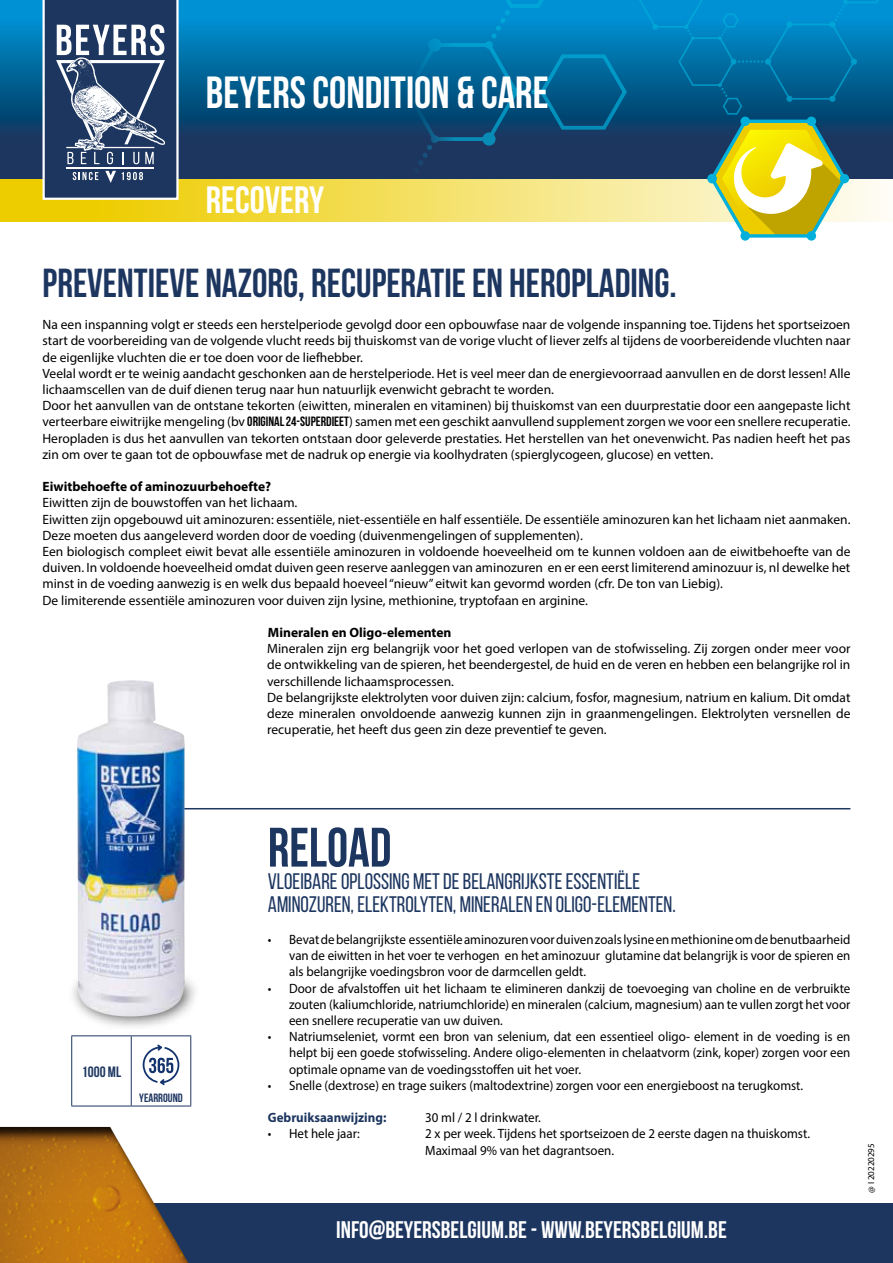
<style>
.page{position:relative;width:893px;height:1263px;background:#fff}
.page>*{position:absolute;margin:0;border:0;box-sizing:border-box;transform-origin:0 0}
.t1{font:700 55.5px "Bebas Neue";color:#1d3660;scale:.96 1}
.t2{font:700 45px "Bebas Neue";color:#fff;scale:.96 1}
.t3{font:700 40.5px "Bebas Neue";color:#1d3660;scale:.96 1}
.t4{font:700 37.95px "Bebas Neue";color:#fff}
.t5{font:700 24px "Bebas Neue";color:#fff}
.t6{font:22.5px/22.5px "Bebas Neue";color:#1d3660;scale:.96 1}
.t7{font:700 15px "Bebas Neue";color:#1d3660}
.t8{font:13.5px/16.2px "Myriad Pro";color:#000}
.t9{font:13.5px/16.2px "Myriad Pro";color:#000;text-align:justify;scale:.96 1}
.t10{font:700 13.5px "Myriad Pro";color:#000}
.t11{font:700 13.5px "Myriad Pro";color:#1d3660;scale:.96 1}
.t12{font:700 12.15px "Bebas Neue";color:#1d3660}
.t13{font:9px "Myriad Pro";color:#000}
.s1{font-family:"Bebas Neue";font-weight:700}
</style>
<div class="page">
<svg style="left:0;top:179px;width:638px;height:42px;background:#f2dc4f"></svg>
<svg style="left:0;top:0;width:638px;height:179px;background:#095b8e"></svg>
<svg style="left:403px;top:0;width:226px;height:173px;background:#076194"></svg>
<div style="left:0;top:1203px;width:893px;height:60px;background:#1d3660"></div>
<svg style="left:41px;top:0;width:139px;height:201px;background:#506483"></svg>
<div style="left:0;top:1125px;width:191px;height:138px;background:#000;opacity:.8"></div>
<svg style="left:638px;top:0;width:255px;height:239px;background:#539094"></svg>
<div style="left:740px;top:117px;width:10px;height:9px;background:#00b0db;border-radius:50%"></div>
<div style="left:807px;top:117px;width:9px;height:9px;background:#00b0db;border-radius:50%"></div>
<div style="left:740px;top:231px;width:10px;height:10px;background:#00b0db;border-radius:50%"></div>
<div style="left:707px;top:174px;width:10px;height:9px;background:#00b0db;border-radius:50%"></div>
<div style="left:840px;top:174px;width:9px;height:9px;background:#00b0db;border-radius:50%"></div>
<div style="left:807px;top:231px;width:9px;height:10px;background:#00b0db;border-radius:50%"></div>
<hr style="left:71px;top:1036px;width:1px;height:70px;background:#1d3660">
<hr style="left:71px;top:1035px;width:60px;height:1px;background:#1d3660">
<hr style="left:131px;top:1035px;width:60px;height:1px;background:#1d3660">
<hr style="left:131px;top:1036px;width:1px;height:70px;background:#1d3660">
<hr style="left:190px;top:1036px;width:1px;height:70px;background:#1d3660">
<hr style="left:71px;top:1106px;width:60px;height:1px;background:#1d3660">
<hr style="left:131px;top:1106px;width:60px;height:1px;background:#1d3660">
<svg style="left:143px;top:1045px;width:36px;height:40px"></svg>
<hr style="left:111px;top:808px;width:739px;height:1px;background:#1d3660">
<div style="left:68px;top:972px;width:132px;height:59px;background:#000;opacity:.75"></div>
<img style="left:77px;top:680px;width:108px;height:336px">
<h2 class="t2" style="left:206px;top:68px;width:358px">BEYERS CONDITION &amp; CARE</h2>
<h3 class="t4" style="left:206px;top:179px;width:120px">RECOVERY</h3>
<h3 class="t3" style="left:43px;top:261px;width:662px">PREVENTIEVE NAZORG, RECUPERATIE EN HEROPLADING.</h3>
<p class="t8" style="left:43px;top:316px;width:809px">Na een inspanning volgt er steeds een herstelperiode gevolgd door een opbouwfase naar de volgende inspanning toe. Tijdens het sportseizoen start de voorbereiding van de volgende vlucht reeds bij thuiskomst van de vorige vlucht of liever zelfs al tijdens de voorbereidende vluchten naar de eigenlijke vluchten die er toe doen voor de liefhebber.<br>Veelal wordt er te weinig aandacht geschonken aan de herstelperiode. Het is veel meer dan de energievoorraad aanvullen en de dorst lessen! Alle lichaamscellen van de duif dienen terug naar hun natuurlijk evenwicht gebracht te worden.<br>Door het aanvullen van de ontstane tekorten (eiwitten, mineralen en vitaminen) bij thuiskomst van een duurprestatie door een aangepaste licht verteerbare eiwitrijke mengeling (bv <span class="s1">ORIGINAL 24-SUPERDIEET</span>) samen met een geschikt aanvullend supplement zorgen we voor een snellere recuperatie.<br>Heropladen is dus het aanvullen van tekorten ontstaan door geleverde prestaties. Het herstellen van het onevenwicht. Pas nadien heeft het pas zin om over te gaan tot de opbouwfase met de nadruk op energie via koolhydraten (spierglycogeen, glucose) en vetten.</p>
<p class="t10" style="left:43px;top:478px;width:230px">Eiwitbehoefte of aminozuurbehoefte?</p>
<p class="t8" style="left:43px;top:495px;width:809px">Eiwitten zijn de bouwstoffen van het lichaam.<br>Eiwitten zijn opgebouwd uit aminozuren: essentiële, niet-essentiële en half essentiële. De essentiële aminozuren kan het lichaam niet aanmaken.<br>Deze moeten dus aangeleverd worden door de voeding (duivenmengelingen of supplementen).<br>Een biologisch compleet eiwit bevat alle essentiële aminozuren in voldoende hoeveelheid om te kunnen voldoen aan de eiwitbehoefte van de duiven. In voldoende hoeveelheid omdat duiven geen reserve aanleggen van aminozuren en er een eerst limiterend aminozuur is, nl dewelke het minst in de voeding aanwezig is en welk dus bepaald hoeveel “nieuw” eitwit kan gevormd worden (cfr. De ton van Liebig).<br>De limiterende essentiële aminozuren voor duiven zijn lysine, methionine, tryptofaan en arginine.</p>
<p class="t10" style="left:268px;top:624px;width:185px">Mineralen en Oligo-elementen</p>
<p class="t8" style="left:267px;top:640px;width:585px">Mineralen zijn erg belangrijk voor het goed verlopen van de stofwisseling. Zij zorgen onder meer voor de ontwikkeling van de spieren, het beendergestel, de huid en de veren en hebben een belangrijke rol in verschillende lichaamsprocessen.<br>De belangrijkste elektrolyten voor duiven zijn: calcium, fosfor, magnesium, natrium en kalium. Dit omdat deze mineralen onvoldoende aanwezig kunnen zijn in graanmengelingen. Elektrolyten versnellen de recuperatie, het heeft dus geen zin deze preventief te geven.</p>
<p class="t7" style="left:82px;top:1063px;width:41px">1000 ML</p>
<p class="t12" style="left:139px;top:1091px;width:45px">YEARROUND</p>
<h1 class="t1" style="left:268px;top:817px;width:130px">RELOAD</h1>
<h3 class="t6" style="left:268px;top:870px;width:426px">VLOEIBARE OPLOSSING MET DE BELANGRIJKSTE ESSENTIËLE<br>AMINOZUREN, ELEKTROLYTEN, MINERALEN EN OLIGO-ELEMENTEN.</h3>
<p class="t9" style="left:289px;top:931px;width:586px;text-indent:-21px">• Bevat de belangrijkste essentiële aminozuren voor duiven zoals lysine en methionine om de benutbaarheid van de eiwitten in het voer te verhogen en het aminozuur glutamine dat belangrijk is voor de spieren en als belangrijke voedingsbron voor de darmcellen geldt.</p>
<p class="t9" style="left:289px;top:980px;width:586px;text-indent:-21px">• Door de afvalstoffen uit het lichaam te elimineren dankzij de toevoeging van choline en de verbruikte zouten (kaliumchloride, natriumchloride) en mineralen (calcium, magnesium) aan te vullen zorgt het voor een snellere recuperatie van uw duiven.</p>
<p class="t9" style="left:289px;top:1028px;width:586px;text-indent:-21px">• Natriumseleniet, vormt een bron van selenium, dat een essentieel oligo- element in de voeding is en helpt bij een goede stofwisseling. Andere oligo-elementen in chelaatvorm (zink, koper) zorgen voor een optimale opname van de voedingsstoffen uit het voer.</p>
<p class="t9" style="left:268px;top:1077px;width:559px">• Snelle (dextrose) en trage suikers (maltodextrine) zorgen voor een energieboost na terugkomst.</p>
<p class="t11" style="left:268px;top:1109px;width:125px">Gebruiksaanwijzing:</p>
<p class="t9" style="left:425px;top:1109px;width:122px">30 ml / 2 l drinkwater.</p>
<p class="t9" style="left:268px;top:1125px;width:97px">• Het hele jaar:</p>
<p class="t9" style="left:425px;top:1125px;width:402px">2 x per week. Tijdens het sportseizoen de 2 eerste dagen na thuiskomst.<br>Maximaal 9% van het dagrantsoen.</p>
<h3 class="t5" style="left:336px;top:1216px;width:392px">INFO@BEYERSBELGIUM.BE - WWW.BEYERSBELGIUM.BE</h3>
<p class="t13" style="left:866px;top:1193px;width:51px;rotate:-90deg">@ I 20220295</p>
</div>
